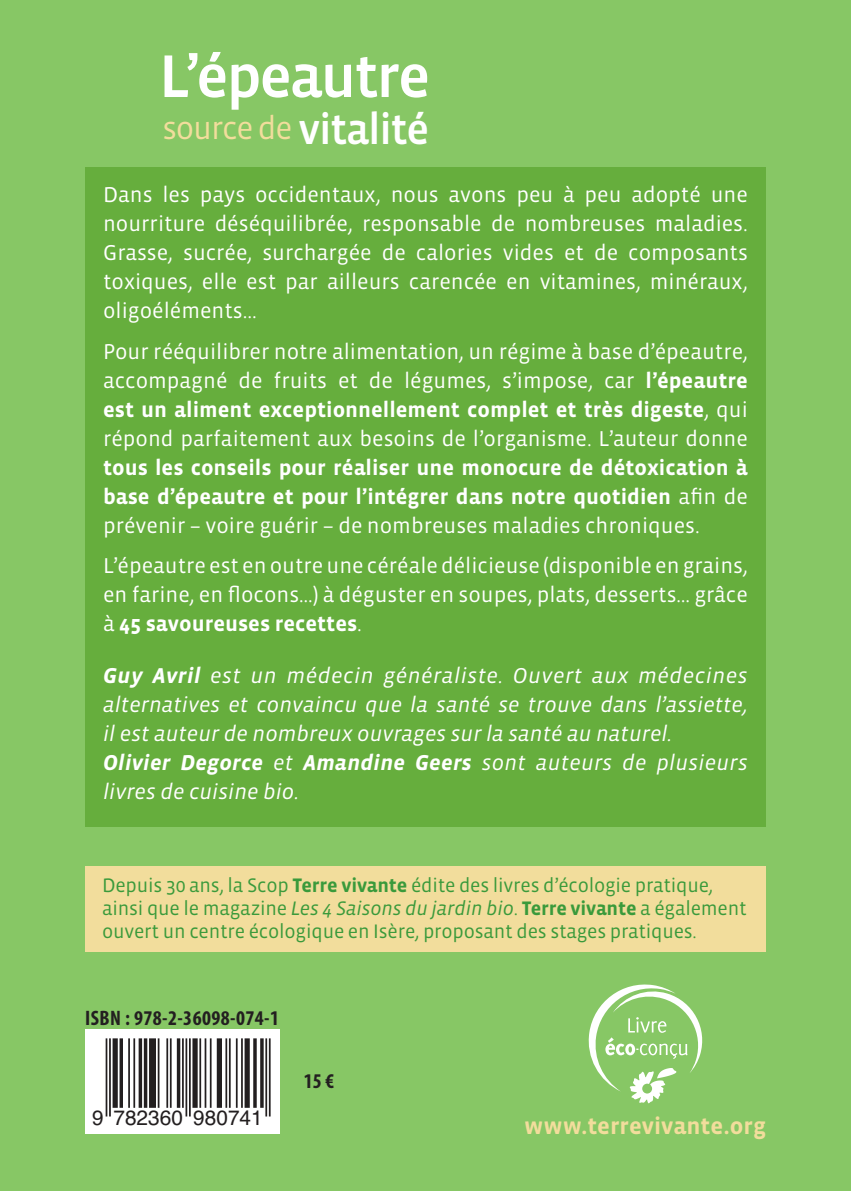
<style>
.page{position:relative;width:851px;height:1191px;background:#fff}
.page>*{position:absolute;margin:0;border:0;box-sizing:border-box;transform-origin:0 0}
.t1{font:61.6px "Vista Sans Med";letter-spacing:-.04em;color:#fff}
.t2{font:44px "Vista Sans Med";letter-spacing:-.03em;color:#fff}
.t3{font:32.6px "Vista Sans";letter-spacing:-.035em;color:#f2dd9c}
.t4{font:700 24px "Vista Sans";color:#f2dd9c}
.t5{font:22px/29px "Vista Sans";color:#fff;text-align:justify}
.t6{font:italic 22px/29px "Vista Sans";color:#fff;text-align:justify}
.t7{font:700 condensed 21px "Myriad Pro";letter-spacing:.02em;color:#231f20}
.t8{font:20.8px "Helvetica";color:#231f20}
.t9{font:20px/23px "Vista Sans";letter-spacing:-.01em;color:#3a9a3b}
.s1{font-weight:700}
.s2{font-style:italic}
</style>
<div class="page">
<div style="left:0;top:0;width:850px;height:1191px;background:#87c765"></div>
<div style="left:85px;top:167px;width:680px;height:659px;background:#66ae3d"></div>
<div style="left:85px;top:866px;width:680px;height:85px;background:#f2dd9c"></div>
<div style="left:85px;top:1029px;width:194px;height:105px;background:#fff"></div>
<hr style="left:106px;top:1038px;width:1px;height:78px;background:#231f20">
<hr style="left:109px;top:1038px;width:2px;height:78px;background:#231f20">
<hr style="left:113px;top:1038px;width:1px;height:69px;background:#231f20">
<hr style="left:114px;top:1038px;width:2px;height:69px;background:#231f20">
<hr style="left:116px;top:1038px;width:2px;height:69px;background:#231f20">
<hr style="left:119px;top:1038px;width:2px;height:69px;background:#231f20">
<hr style="left:121px;top:1038px;width:2px;height:69px;background:#231f20">
<hr style="left:128px;top:1038px;width:2px;height:69px;background:#231f20">
<hr style="left:133px;top:1038px;width:2px;height:69px;background:#231f20">
<hr style="left:139px;top:1038px;width:1px;height:69px;background:#231f20">
<hr style="left:140px;top:1038px;width:2px;height:69px;background:#231f20">
<hr style="left:144px;top:1038px;width:1px;height:69px;background:#231f20">
<hr style="left:145px;top:1038px;width:2px;height:69px;background:#231f20">
<hr style="left:149px;top:1038px;width:2px;height:69px;background:#231f20">
<hr style="left:151px;top:1038px;width:1px;height:69px;background:#231f20">
<hr style="left:152px;top:1038px;width:2px;height:69px;background:#231f20">
<hr style="left:154px;top:1038px;width:2px;height:69px;background:#231f20">
<hr style="left:158px;top:1038px;width:1px;height:69px;background:#231f20">
<hr style="left:166px;top:1038px;width:2px;height:69px;background:#231f20">
<hr style="left:170px;top:1038px;width:2px;height:69px;background:#231f20">
<hr style="left:177px;top:1038px;width:1px;height:69px;background:#231f20">
<hr style="left:178px;top:1038px;width:2px;height:69px;background:#231f20">
<hr style="left:182px;top:1038px;width:2px;height:69px;background:#231f20">
<hr style="left:185px;top:1038px;width:2px;height:78px;background:#231f20">
<hr style="left:189px;top:1038px;width:2px;height:78px;background:#231f20">
<hr style="left:192px;top:1038px;width:2px;height:69px;background:#231f20">
<hr style="left:194px;top:1038px;width:2px;height:69px;background:#231f20">
<hr style="left:196px;top:1038px;width:2px;height:69px;background:#231f20">
<hr style="left:199px;top:1038px;width:2px;height:69px;background:#231f20">
<hr style="left:204px;top:1038px;width:2px;height:69px;background:#231f20">
<hr style="left:210px;top:1038px;width:1px;height:69px;background:#231f20">
<hr style="left:217px;top:1038px;width:1px;height:69px;background:#231f20">
<hr style="left:218px;top:1038px;width:2px;height:69px;background:#231f20">
<hr style="left:220px;top:1038px;width:2px;height:69px;background:#231f20">
<hr style="left:225px;top:1038px;width:2px;height:69px;background:#231f20">
<hr style="left:229px;top:1038px;width:2px;height:69px;background:#231f20">
<hr style="left:236px;top:1038px;width:1px;height:69px;background:#231f20">
<hr style="left:241px;top:1038px;width:2px;height:69px;background:#231f20">
<hr style="left:244px;top:1038px;width:2px;height:69px;background:#231f20">
<hr style="left:246px;top:1038px;width:2px;height:69px;background:#231f20">
<hr style="left:248px;top:1038px;width:2px;height:69px;background:#231f20">
<hr style="left:253px;top:1038px;width:2px;height:69px;background:#231f20">
<hr style="left:255px;top:1038px;width:2px;height:69px;background:#231f20">
<hr style="left:260px;top:1038px;width:2px;height:69px;background:#231f20">
<hr style="left:262px;top:1038px;width:1px;height:69px;background:#231f20">
<hr style="left:265px;top:1038px;width:2px;height:78px;background:#231f20">
<hr style="left:269px;top:1038px;width:1px;height:78px;background:#231f20">
<svg style="left:588px;top:984px;width:115px;height:119px"></svg>
<p class="t1" style="left:159px;top:45px;width:273px">L’épeautre</p>
<p class="t3" style="left:162px;top:111px;width:131px">source de</p>
<p class="t2" style="left:298px;top:107px;width:132px">vitalité</p>
<p class="t5" style="left:103px;top:181px;width:646px">Dans les pays occidentaux, nous avons peu à peu adopté une nourriture déséquilibrée, responsable de nombreuses maladies.<br>Grasse, sucrée, surchargée de calories vides et de composants toxiques, elle est par ailleurs carencée en vitamines, minéraux, oligoéléments...</p>
<p class="t5" style="left:103px;top:337px;width:646px">Pour rééquilibrer notre alimentation, un régime à base d’épeautre, accompagné de fruits et de légumes, s’impose, car <span class="s1">l’épeautre est un aliment exceptionnellement complet et très digeste</span>, qui répond parfaitement aux besoins de l’organisme. L’auteur donne <span class="s1">tous les conseils pour réaliser une monocure de détoxication à base d’épeautre et pour l’intégrer dans notre quotidien</span> afin de prévenir – voire guérir – de nombreuses maladies chroniques.</p>
<p class="t5" style="left:103px;top:551px;width:646px">L’épeautre est en outre une céréale délicieuse (disponible en grains, en farine, en flocons…) à déguster en soupes, plats, desserts… grâce à <span class="s1">45 savoureuses recettes</span>.</p>
<p class="t6" style="left:103px;top:661px;width:646px"><span class="s1">Guy Avril</span> est un médecin généraliste. Ouvert aux médecines alternatives et convaincu que la santé se trouve dans l’assiette, il est auteur de nombreux ouvrages sur la santé au naturel.</p>
<p class="t6" style="left:103px;top:748px;width:646px"><span class="s1">Olivier Degorce</span> et <span class="s1">Amandine Geers</span> sont auteurs de plusieurs livres de cuisine bio.</p>
<p class="t9" style="left:102px;top:874px;width:646px">Depuis 30 ans, la Scop <span class="s1">Terre vivante</span> édite des livres d’écologie pratique, ainsi que le magazine <span class="s2">Les 4 Saisons du jardin bio</span>. <span class="s1">Terre vivante</span> a également ouvert un centre écologique en Isère, proposant des stages pratiques.</p>
<p class="t7" style="left:85px;top:1004px;width:195px">ISBN : 978-2-36098-074-1</p>
<p class="t8" style="left:92px;top:1101px;width:172px">9 782360 980741</p>
<p class="t7" style="left:304px;top:1068px;width:32px">15 €</p>
<p class="t4" style="left:524px;top:1114px;width:243px">www.terrevivante.org</p>
</div>
